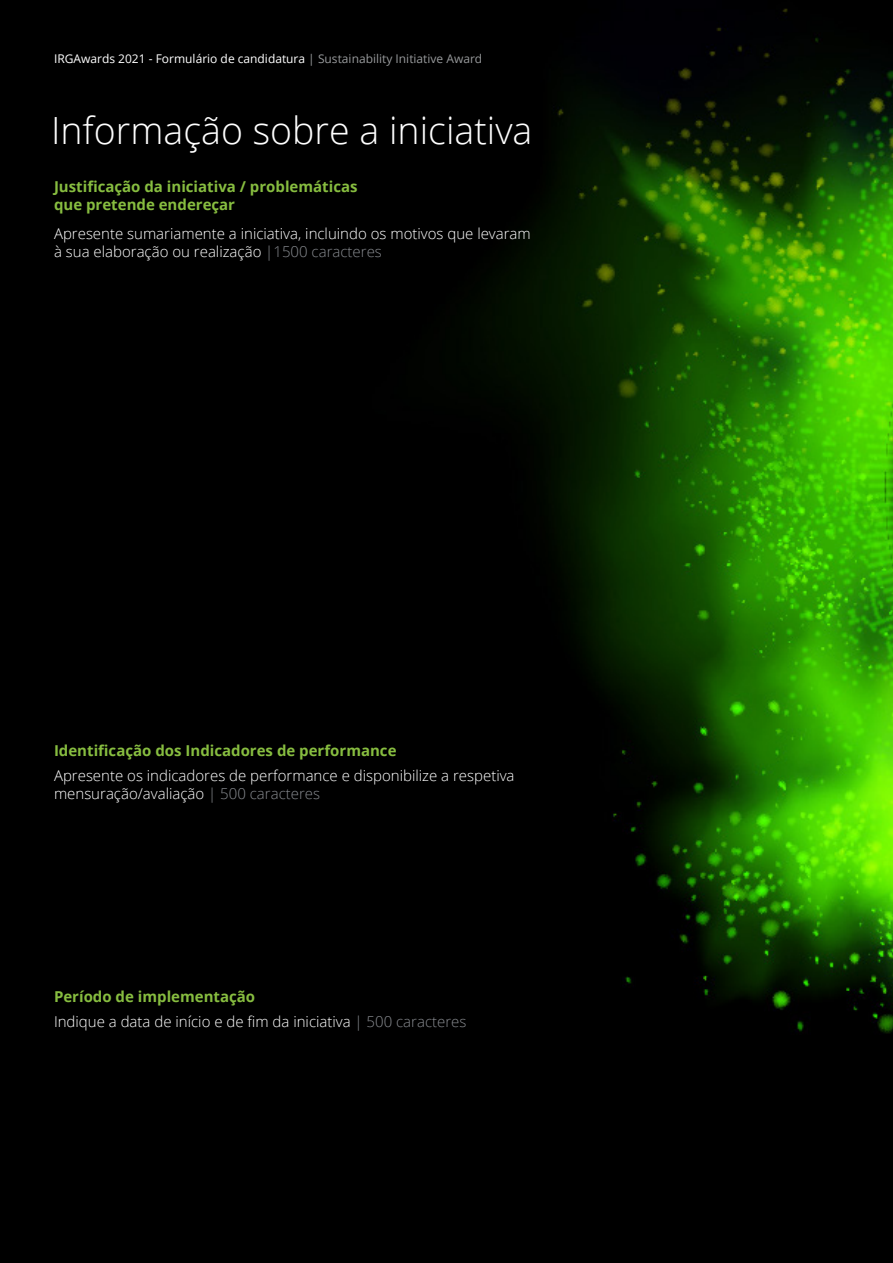
<style>
.page{position:relative;width:893px;height:1263px;background:#fff}
.page>*{position:absolute;margin:0;border:0;box-sizing:border-box;transform-origin:0 0}
.t1{font:300 37.5px "Open Sans";color:#fff}
.t2{font:300 15px/18px "Open Sans";color:#fff}
.t3{font:700 15px/18px "Open Sans";color:#87bd40}
.t4{font:12px "Open Sans";color:#fff}
.s1{color:#97999b}
.s2{color:#878a8f}
</style>
<div class="page">
<img style="left:0;top:0;width:893px;height:1263px">
<p class="t4" style="left:54px;top:51px;width:430px">IRGAwards 2021 - Formulário de candidatura <span class="s1">| Sustainability Initiative Award</span></p>
<h1 class="t1" style="left:51px;top:105px;width:483px">Informação sobre a iniciativa</h1>
<p class="t3" style="left:54px;top:177px;width:305px">Justificação da iniciativa / problemáticas que pretende endereçar</p>
<p class="t2" style="left:54px;top:225px;width:478px">Apresente sumariamente a iniciativa, incluindo os motivos que levaram à sua elaboração ou realização <span class="s2">|1500 caracteres</span></p>
<p class="t3" style="left:54px;top:742px;width:344px">Identificação dos Indicadores de performance</p>
<p class="t2" style="left:54px;top:766px;width:462px">Apresente os indicadores de performance e disponibilize a respetiva mensuração/avaliação <span class="s2">| 500 caracteres</span></p>
<p class="t3" style="left:54px;top:987px;width:203px">Período de implementação</p>
<p class="t2" style="left:54px;top:1012px;width:414px">Indique a data de início e de fim da iniciativa <span class="s2">| 500 caracteres</span></p>
</div>
